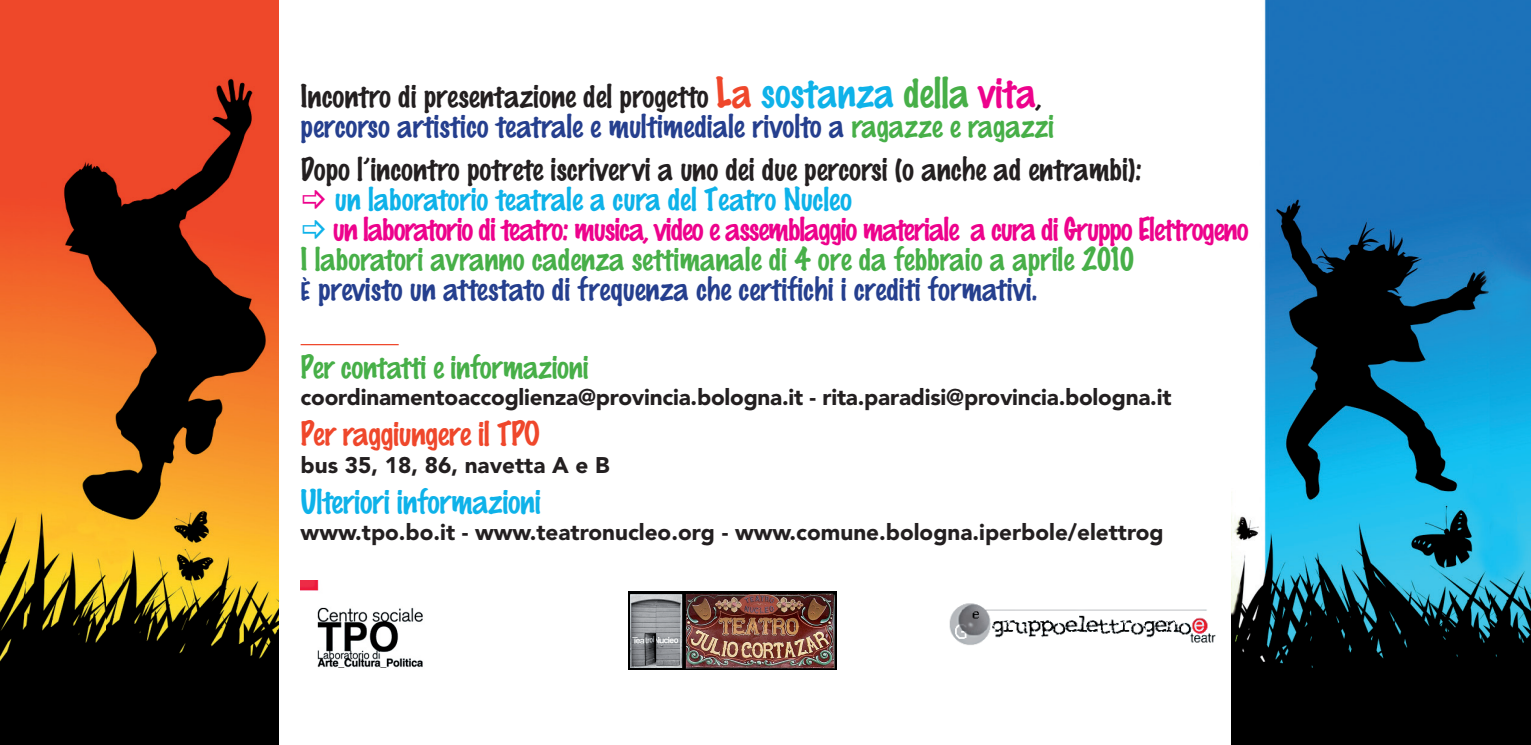
<style>
.page{position:relative;width:1531px;height:745px;background:#fff}
.page>*{position:absolute;margin:0;border:0;box-sizing:border-box;transform-origin:0 0}
.t1{font:100 30px "Marker Felt";letter-spacing:-.01em;color:#0eb2e9}
.t2{font:100 30px "Marker Felt";letter-spacing:-.01em;color:#ef472b}
.t3{font:100 28.75px "Marker Felt";color:#253f8e}
.t4{font:100 28.75px "Marker Felt";color:#231f20}
.t5{font:100 28.75px "Marker Felt";color:#47af48}
.t6{font:100 28.75px "Marker Felt";letter-spacing:-.035em;color:#ed028c}
.t7{font:100 28.75px "Marker Felt";color:#0eb2e9}
.t8{font:900 22.5px "Avenir";letter-spacing:-.01em;color:#231f20}
.s1{font-size:37.5px;color:#ef472b}
.s2{font-size:37.5px;color:#0eb2e9}
.s3{font-size:37.5px;color:#47af48}
.s4{font-size:37.5px;color:#ed028c}
.s5{color:#47af48}
.s6{font-style:inherit}
</style>
<div class="page">
<img style="left:0;top:0;width:278px;height:744px">
<img style="left:1232px;top:0;width:299px;height:744px">
<hr style="left:301px;top:344px;width:98px;height:1px;background:#ef472b">
<img style="left:301px;top:580px;width:122px;height:88px">
<img style="left:628px;top:591px;width:208px;height:77px">
<img style="left:949px;top:603px;width:267px;height:42px">
<p class="t4" style="left:301px;top:83px;width:742px">Incontro di presentazione del progetto <span class="s1">La</span> <span class="s2">sostanza</span> <span class="s3">della</span> <span class="s4">vita</span>,</p>
<p class="t3" style="left:301px;top:113px;width:755px">percorso artistico teatrale e multimediale rivolto a <span class="s5">ragazze e ragazzi</span></p>
<p class="t4" style="left:301px;top:156px;width:843px">Dopo l’incontro potrete iscrivervi a uno dei due percorsi (o anche ad entrambi):</p>
<p class="t7" style="left:335px;top:186px;width:519px">un laboratorio teatrale a cura del Teatro Nucleo</p>
<p class="t6" style="left:333px;top:216px;width:917px">un laboratorio di teatro: musica, video e assemblaggio materiale a cura di Gruppo Elettrogeno</p>
<p class="t5" style="left:301px;top:246px;width:835px">I laboratori avranno cadenza settimanale di 4 ore da febbraio a aprile 2010</p>
<p class="t3" style="left:301px;top:276px;width:738px"><span class="s6">È</span> previsto un attestato di frequenza che certifichi i crediti formativi.</p>
<p class="t5" style="left:301px;top:353px;width:289px">Per contatti e informazioni</p>
<p class="t8" style="left:301px;top:383px;width:872px">coordinamentoaccoglienza@provincia.bologna.it - rita.paradisi@provincia.bologna.it</p>
<p class="t2" style="left:301px;top:420px;width:241px">Per raggiungere il TPO</p>
<p class="t8" style="left:301px;top:451px;width:311px">bus 35, 18, 86, navetta A e B</p>
<p class="t1" style="left:301px;top:487px;width:242px">Ulteriori informazioni</p>
<p class="t8" style="left:301px;top:518px;width:865px">www.tpo.bo.it - www.teatronucleo.org - www.comune.bologna.iperbole/elettrog</p>
</div>
